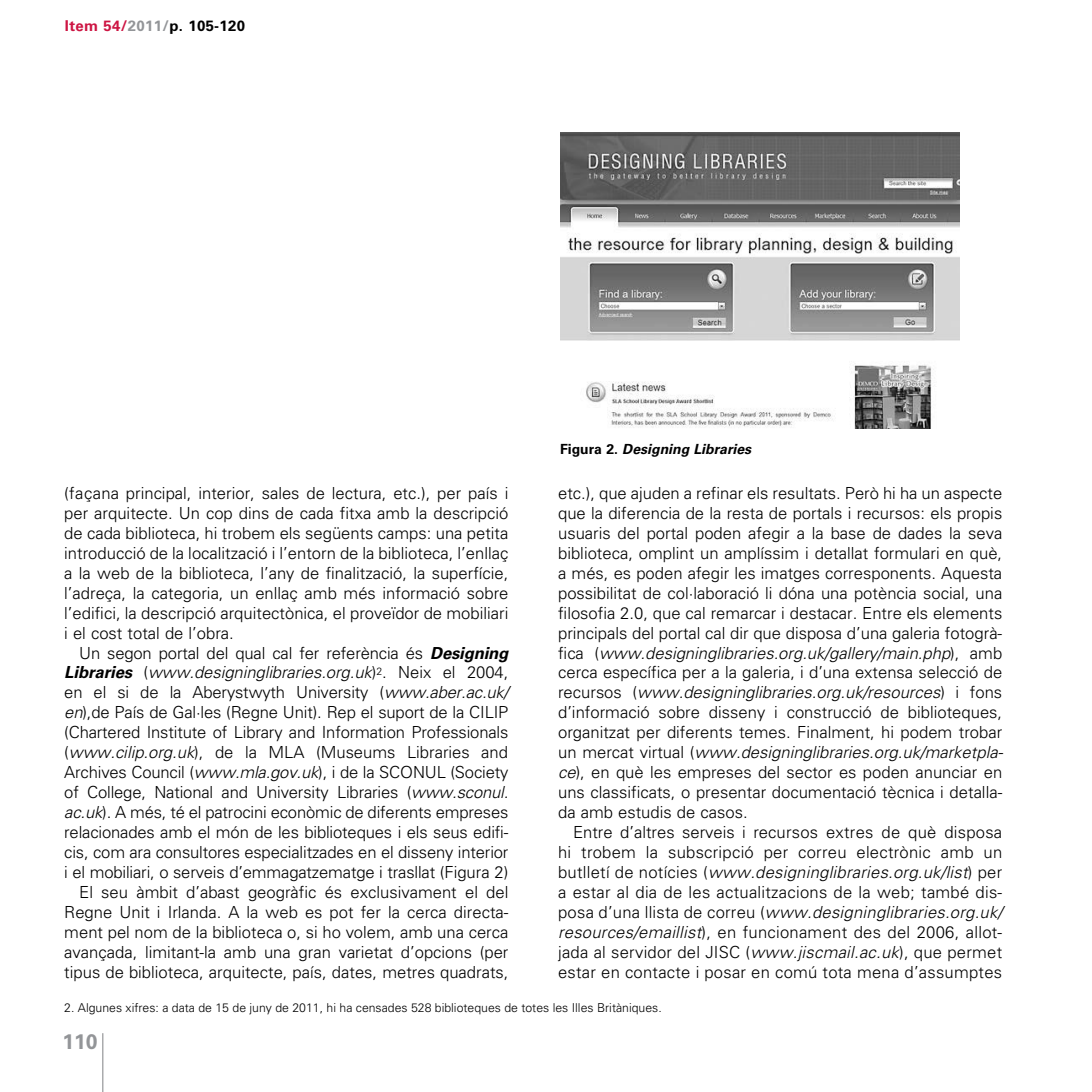
<style>
.page{position:relative;width:1092px;height:1092px;background:#fff}
.page>*{position:absolute;margin:0;border:0;box-sizing:border-box;transform-origin:0 0}
.t1{font:700 21px "Univers";color:#939598}
.t2{font:300 16.62px/19.9px "Univers";letter-spacing:-.01em;color:#000;text-align:justify}
.t3{font:700 14.88px "Univers";letter-spacing:.025em;color:#000}
.t4{font:italic 700 14px "Univers";color:#000}
.t5{font:300 12.25px "Univers";color:#000}
.s1{color:#cd1543}
.s2{color:#939598}
.s3{font-style:normal}
.s4{font-weight:700;font-style:italic}
.s5{font-style:italic}
</style>
<div class="page">
<hr style="left:102px;top:1033px;width:1px;height:58px;background:#808285">
<img style="left:560px;top:132px;width:399px;height:296px">
<p class="t3" style="left:65px;top:17px;width:182px"><span class="s1">Item 54/</span><span class="s2">2011/</span>p. 105-120</p>
<p class="t4" style="left:560px;top:440px;width:193px"><span class="s3">Figura 2.</span> Designing Libraries</p>
<p class="t2" style="left:64px;top:483px;width:445px">(façana principal, interior, sales de lectura, etc.), per país i per arquitecte. Un cop dins de cada fitxa amb la descripció de cada biblioteca, hi trobem els següents camps: una petita introducció de la localització i l’entorn de la biblioteca, l’enllaç a la web de la biblioteca, l’any de finalització, la superfície, l’adreça, la categoria, un enllaç amb més informació sobre l’edifici, la descripció arquitectònica, el proveïdor de mobiliari i el cost total de l’obra.</p>
<p class="t2" style="left:64px;top:642px;width:445px;text-align:right">Un segon portal del qual cal fer referència és <span class="s4">Designing Libraries</span> (<span class="s5">www.designinglibraries.org.uk</span>)<sup>2</sup>. Neix el 2004, en el si de la Aberystwyth University (<span class="s5">www.aber.ac.uk/ en</span>),de País de Gal·les (Regne Unit). Rep el suport de la CILIP (Chartered Institute of Library and Information Professionals (<span class="s5">www.cilip.org.uk</span>), de la MLA (Museums Libraries and Archives Council (<span class="s5">www.mla.gov.uk</span>), i de la SCONUL (Society of College, National and University Libraries (<span class="s5">www.sconul. ac.uk</span>). A més, té el patrocini econòmic de diferents empreses relacionades amb el món de les biblioteques i els seus edifi&shy;cis, com ara consultores especialitzades en el disseny interior i el mobiliari, o serveis d’emmagatzematge i trasllat (Figura 2)<br>El seu àmbit d’abast geogràfic és exclusivament el del Regne Unit i Irlanda. A la web es pot fer la cerca directa&shy;ment pel nom de la biblioteca o, si ho volem, amb una cerca avançada, limitant-la amb una gran varietat d’opcions (per tipus de biblioteca, arquitecte, país, dates, metres quadrats,</p>
<p class="t2" style="left:558px;top:483px;width:446px">etc.), que ajuden a refinar els resultats. Però hi ha un aspecte que la diferencia de la resta de portals i recursos: els propis usuaris del portal poden afegir a la base de dades la seva biblioteca, omplint un amplíssim i detallat formulari en què, a més, es poden afegir les imatges corresponents. Aquesta possibilitat de col·laboració li dóna una potència social, una filosofia 2.0, que cal remarcar i destacar. Entre els elements principals del portal cal dir que disposa d’una galeria fotogrà&shy;fica (<span class="s5">www.designinglibraries.org.uk/gallery/main.php</span>), amb cerca específica per a la galeria, i d’una extensa selecció de recursos (<span class="s5">www.designinglibraries.org.uk/resources</span>) i fons d’informació sobre disseny i construcció de biblioteques, organitzat per diferents temes. Finalment, hi podem trobar un mercat virtual (<span class="s5">www.designinglibraries.org.uk/marketpla&shy;ce</span>), en què les empreses del sector es poden anunciar en uns classificats, o presentar documentació tècnica i detalla&shy;da amb estudis de casos.</p>
<p class="t2" style="left:558px;top:822px;width:445px;text-indent:15px">Entre d’altres serveis i recursos extres de què disposa hi trobem la subscripció per correu electrònic amb un butlletí de notícies (<span class="s5">www.designinglibraries.org.uk/list</span>) per a estar al dia de les actualitzacions de la web; també dis&shy;posa d’una llista de correu (<span class="s5">www.designinglibraries.org.uk/ resources/emaillist</span>), en funcionament des del 2006, allot&shy;jada al servidor del JISC (<span class="s5">www.jiscmail.ac.uk</span>), que permet estar en contacte i posar en comú tota mena d’assumptes</p>
<p class="t5" style="left:64px;top:1000px;width:599px">2. Algunes xifres: a data de 15 de juny de 2011, hi ha censades 528 biblioteques de totes les Illes Britàniques.</p>
<p class="t1" style="left:62px;top:1029px;width:37px">110</p>
</div>
